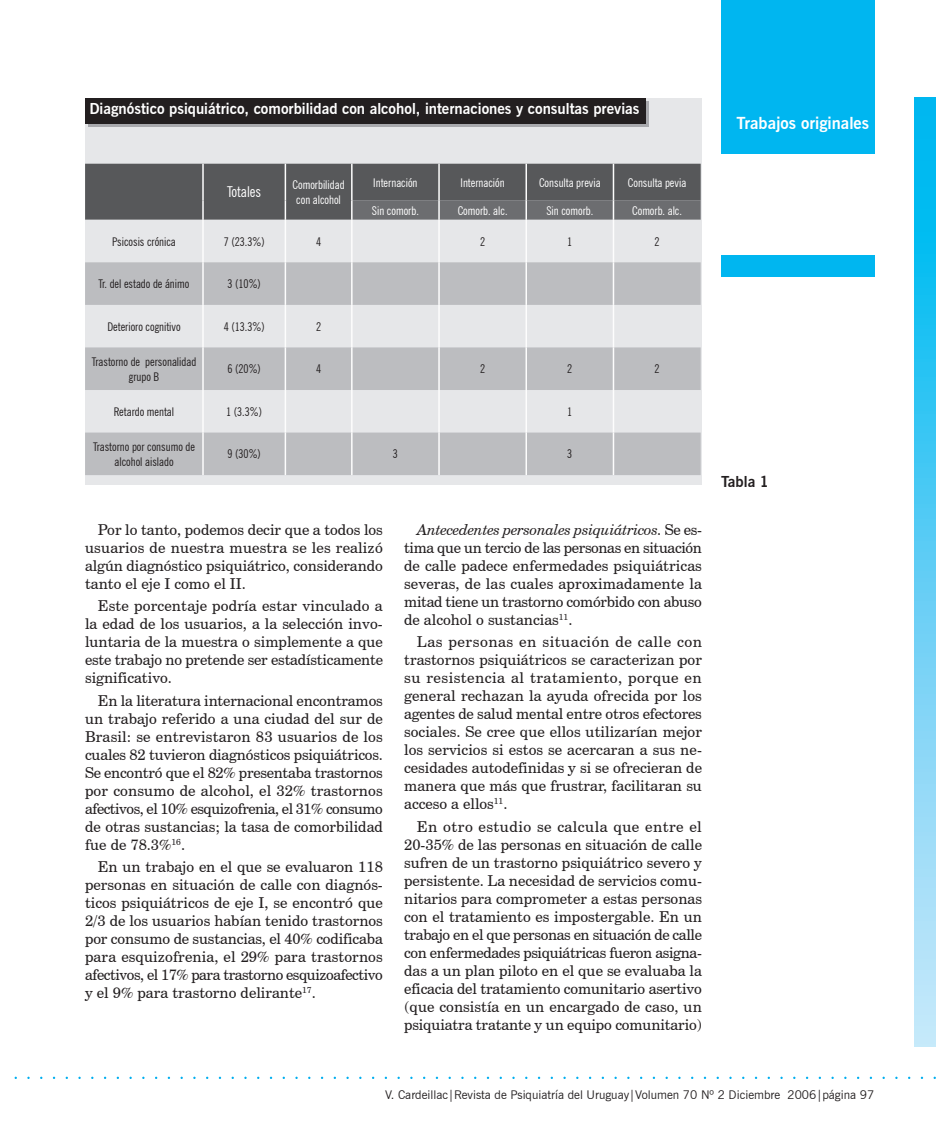
<style>
.page{position:relative;width:936px;height:1132px;background:#fff}
.page>*{position:absolute;margin:0;border:0;box-sizing:border-box;transform-origin:0 0}
.t1{font:700 16.5px "News Gothic BT";color:#fff}
.t2{font:15px/18px "Century Schoolbook BT";color:#231f20;text-align:justify}
.t3{font:700 15px "News Gothic BT";color:#fff}
.t4{font:condensed 15px "News Gothic BT";color:#fff}
.t5{font:700 15px "News Gothic BT";color:#231f20}
.t6{font:condensed 12px/14.4px "News Gothic BT";color:#231f20;text-align:center}
.t7{font:condensed 12px/14.4px "News Gothic BT";color:#fff;text-align:center}
.t8{font:12px "News Gothic BT";color:#231f20}
.s1{font-style:italic}
</style>
<div class="page">
<div style="left:721px;top:0;width:153px;height:153px;background:#00b6f0"></div>
<div style="left:721px;top:255px;width:153px;height:21px;background:#00b6f0"></div>
<div style="left:914px;top:98px;width:21px;height:948px;background:linear-gradient(to bottom,#00b5f0,#cee8fa)"></div>
<div style="left:85px;top:98px;width:617px;height:386px;background:#e6e7e9"></div>
<svg style="left:88px;top:101px;width:560px;height:25px;background:#7b7b7e"></svg>
<svg style="left:85px;top:262px;width:615px;height:213px;fill:#bcbdc0"></svg>
<svg style="left:85px;top:164px;width:615px;height:56px;background:#5e5f61"></svg>
<hr style="left:438px;top:200px;width:2px;height:20px;background:#fdfdfd">
<hr style="left:525px;top:200px;width:2px;height:20px;background:#fdfdfd">
<hr style="left:612px;top:200px;width:2px;height:20px;background:#fdfdfd">
<hr style="left:202px;top:220px;width:2px;height:42px;background:#fdfdfd">
<hr style="left:284px;top:220px;width:2px;height:42px;background:#fdfdfd">
<hr style="left:351px;top:220px;width:1px;height:42px;background:#fdfdfd">
<hr style="left:438px;top:220px;width:2px;height:42px;background:#fdfdfd">
<hr style="left:525px;top:220px;width:2px;height:42px;background:#fdfdfd">
<hr style="left:612px;top:220px;width:2px;height:42px;background:#fdfdfd">
<hr style="left:202px;top:262px;width:2px;height:43px;background:#fdfdfd">
<hr style="left:284px;top:262px;width:2px;height:43px;background:#fdfdfd">
<hr style="left:351px;top:262px;width:1px;height:43px;background:#fdfdfd">
<hr style="left:438px;top:262px;width:2px;height:43px;background:#fdfdfd">
<hr style="left:525px;top:262px;width:2px;height:43px;background:#fdfdfd">
<hr style="left:612px;top:262px;width:2px;height:43px;background:#fdfdfd">
<hr style="left:202px;top:305px;width:2px;height:42px;background:#fdfdfd">
<hr style="left:284px;top:305px;width:2px;height:42px;background:#fdfdfd">
<hr style="left:351px;top:305px;width:1px;height:42px;background:#fdfdfd">
<hr style="left:438px;top:305px;width:2px;height:42px;background:#fdfdfd">
<hr style="left:525px;top:305px;width:2px;height:42px;background:#fdfdfd">
<hr style="left:612px;top:305px;width:2px;height:42px;background:#fdfdfd">
<hr style="left:202px;top:347px;width:2px;height:43px;background:#fdfdfd">
<hr style="left:284px;top:347px;width:2px;height:43px;background:#fdfdfd">
<hr style="left:351px;top:347px;width:1px;height:43px;background:#fdfdfd">
<hr style="left:438px;top:347px;width:2px;height:43px;background:#fdfdfd">
<hr style="left:525px;top:347px;width:2px;height:43px;background:#fdfdfd">
<hr style="left:612px;top:347px;width:2px;height:43px;background:#fdfdfd">
<hr style="left:202px;top:390px;width:2px;height:42px;background:#fdfdfd">
<hr style="left:284px;top:390px;width:2px;height:42px;background:#fdfdfd">
<hr style="left:351px;top:390px;width:1px;height:42px;background:#fdfdfd">
<hr style="left:438px;top:390px;width:2px;height:42px;background:#fdfdfd">
<hr style="left:525px;top:390px;width:2px;height:42px;background:#fdfdfd">
<hr style="left:612px;top:390px;width:2px;height:42px;background:#fdfdfd">
<hr style="left:202px;top:432px;width:2px;height:43px;background:#fdfdfd">
<hr style="left:284px;top:432px;width:2px;height:43px;background:#fdfdfd">
<hr style="left:351px;top:432px;width:1px;height:43px;background:#fdfdfd">
<hr style="left:438px;top:432px;width:2px;height:43px;background:#fdfdfd">
<hr style="left:525px;top:432px;width:2px;height:43px;background:#fdfdfd">
<hr style="left:612px;top:432px;width:2px;height:43px;background:#fdfdfd">
<div style="left:85px;top:98px;width:560px;height:25px;background:#231f20"></div>
<p class="t3" style="left:89px;top:99px;width:551px">Diagnóstico psiquiátrico, comorbilidad con alcohol, internaciones y consultas previas</p>
<p class="t4" style="left:227px;top:183px;width:36px">Totales</p>
<p class="t7" style="left:292px;top:177px;width:54px">Comorbilidad con alcohol</p>
<p class="t7" style="left:373px;top:175px;width:46px">Internación</p>
<p class="t7" style="left:460px;top:175px;width:46px">Internación</p>
<p class="t7" style="left:539px;top:175px;width:63px">Consulta previa</p>
<p class="t7" style="left:627px;top:175px;width:60px">Consulta pevia</p>
<p class="t7" style="left:372px;top:203px;width:48px">Sin comorb.</p>
<p class="t7" style="left:457px;top:203px;width:51px">Comorb. alc.</p>
<p class="t7" style="left:546px;top:203px;width:48px">Sin comorb.</p>
<p class="t7" style="left:632px;top:203px;width:51px">Comorb. alc.</p>
<p class="t6" style="left:112px;top:234px;width:65px">Psicosis crónica</p>
<p class="t6" style="left:224px;top:234px;width:42px">7 (23.3%)</p>
<p class="t6" style="left:316px;top:234px;width:7px">4</p>
<p class="t6" style="left:480px;top:234px;width:7px">2</p>
<p class="t6" style="left:567px;top:234px;width:7px">1</p>
<p class="t6" style="left:654px;top:234px;width:7px">2</p>
<p class="t6" style="left:99px;top:276px;width:92px">Tr. del estado de ánimo</p>
<p class="t6" style="left:227px;top:276px;width:35px">3 (10%)</p>
<p class="t6" style="left:107px;top:319px;width:75px">Deterioro cognitivo</p>
<p class="t6" style="left:224px;top:319px;width:42px">4 (13.3%)</p>
<p class="t6" style="left:316px;top:319px;width:7px">2</p>
<p class="t6" style="left:92px;top:354px;width:106px">Trastorno de personalidad grupo B</p>
<p class="t6" style="left:227px;top:361px;width:35px">6 (20%)</p>
<p class="t6" style="left:316px;top:361px;width:7px">4</p>
<p class="t6" style="left:480px;top:361px;width:7px">2</p>
<p class="t6" style="left:567px;top:361px;width:7px">2</p>
<p class="t6" style="left:654px;top:361px;width:7px">2</p>
<p class="t6" style="left:114px;top:404px;width:62px">Retardo mental</p>
<p class="t6" style="left:226px;top:404px;width:37px">1 (3.3%)</p>
<p class="t6" style="left:567px;top:404px;width:7px">1</p>
<p class="t6" style="left:93px;top:439px;width:103px">Trastorno por consumo de alcohol aislado</p>
<p class="t6" style="left:227px;top:446px;width:35px">9 (30%)</p>
<p class="t6" style="left:393px;top:446px;width:7px">3</p>
<p class="t6" style="left:567px;top:446px;width:7px">3</p>
<p class="t2" style="left:85px;top:520px;width:299px;text-indent:13px">Por lo tanto, podemos decir que a todos los usuarios de nuestra muestra se les realizó algún diagnóstico psiquiátrico, considerando tanto el eje I como el II.</p>
<p class="t2" style="left:85px;top:596px;width:299px;text-indent:13px">Este porcentaje podría estar vinculado a la edad de los usuarios, a la selección invo&shy;luntaria de la muestra o simplemente a que este trabajo no pretende ser estadísticamente significativo.</p>
<p class="t2" style="left:85px;top:690px;width:299px;text-indent:13px">En la literatura internacional encontramos un trabajo referido a una ciudad del sur de Brasil: se entrevistaron 83 usuarios de los cuales 82 tuvieron diagnósticos psiquiátricos.<br>Se encontró que el 82% presentaba trastornos por consumo de alcohol, el 32% trastornos afectivos, el 10% esquizofrenia, el 31% consumo de otras sustancias; la tasa de comorbilidad fue de 78.3%<sup>16</sup>.</p>
<p class="t2" style="left:85px;top:857px;width:299px;text-indent:13px">En un trabajo en el que se evaluaron 118 personas en situación de calle con diagnós&shy;ticos psiquiátricos de eje I, se encontró que 2/3 de los usuarios habían tenido trastornos por consumo de sustancias, el 40% codificaba para esquizofrenia, el 29% para trastornos afectivos, el 17% para trastorno esquizoafectivo y el 9% para trastorno delirante<sup>17</sup>.</p>
<p class="t2" style="left:404px;top:520px;width:299px;text-indent:13px"><span class="s1">Antecedentes personales psiquiátricos.</span> Se es&shy;tima que un tercio de las personas en situación de calle padece enfermedades psiquiátricas severas, de las cuales aproximadamente la mitad tiene un trastorno comórbido con abuso de alcohol o sustancias<sup>11</sup>.</p>
<p class="t2" style="left:404px;top:632px;width:299px;text-indent:13px">Las personas en situación de calle con trastornos psiquiátricos se caracterizan por su resistencia al tratamiento, porque en general rechazan la ayuda ofrecida por los agentes de salud mental entre otros efectores sociales. Se cree que ellos utilizarían mejor los servicios si estos se acercaran a sus ne&shy;cesidades autodefinidas y si se ofrecieran de manera que más que frustrar, facilitaran su acceso a ellos<sup>11</sup>.</p>
<p class="t2" style="left:404px;top:816px;width:299px;text-indent:13px">En otro estudio se calcula que entre el 20-35% de las personas en situación de calle sufren de un trastorno psiquiátrico severo y persistente. La necesidad de servicios comu&shy;nitarios para comprometer a estas personas con el tratamiento es impostergable. En un trabajo en el que personas en situación de calle con enfermedades psiquiátricas fueron asigna&shy;das a un plan piloto en el que se evaluaba la eficacia del tratamiento comunitario asertivo (que consistía en un encargado de caso, un psiquiatra tratante y un equipo comunitario)</p>
<p class="t1" style="left:736px;top:113px;width:134px">Trabajos originales</p>
<p class="t5" style="left:721px;top:472px;width:49px">Tabla 1</p>
<p class="t8" style="left:385px;top:1086px;width:490px">V. Cardeillac|Revista de Psiquiatría del Uruguay|Volumen 70 Nº 2 Diciembre 2006|página 97</p>
</div>
